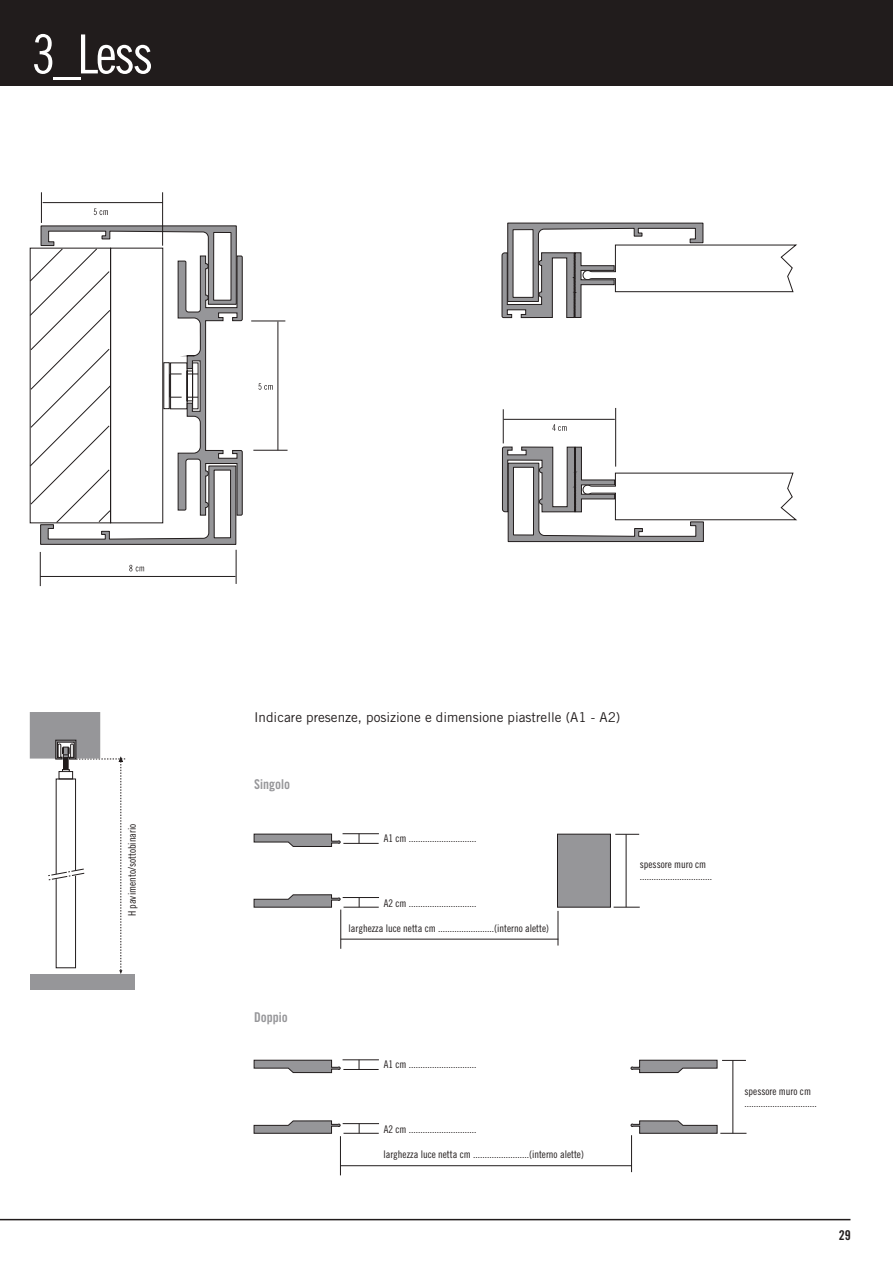
<style>
.page{position:relative;width:893px;height:1263px;background:#fff}
.page>*{position:absolute;margin:0;border:0;box-sizing:border-box;transform-origin:0 0}
.t1{font:54px "Trade Gothic Cond Eighteen";color:#fff}
.t2{font:13.5px "Trade Gothic";color:#211c1c}
.t3{font:13.5px "Trade Gothic Bold Cond Twenty";color:#969699}
.t4{font:13.5px "Trade Gothic Bold Cond Twenty";color:#211c1c}
.t5{font:10.5px/12.6px "Trade Gothic Cond Eighteen";color:#211c1c}
</style>
<div class="page">
<hr style="left:0;top:1219px;width:850px;height:1px;background:#211c1c">
<div style="left:0;top:0;width:893px;height:85px;background:#211c1c"></div>
<svg style="left:29px;top:226px;width:213px;height:318px"></svg>
<div style="left:214px;top:470px;width:17px;height:68px;background:#fff"></div>
<div style="left:214px;top:470px;width:17px;height:68px;border:1px solid #211c1c"></div>
<hr style="left:40px;top:552px;width:1px;height:34px;background:#211c1c">
<hr style="left:236px;top:550px;width:1px;height:34px;background:#211c1c">
<hr style="left:40px;top:576px;width:196px;height:1px;background:#211c1c">
<hr style="left:253px;top:450px;width:34px;height:1px;background:#211c1c">
<hr style="left:251px;top:321px;width:34px;height:1px;background:#211c1c">
<hr style="left:278px;top:322px;width:1px;height:128px;background:#211c1c">
<hr style="left:162px;top:192px;width:1px;height:54px;background:#211c1c">
<hr style="left:41px;top:192px;width:1px;height:31px;background:#211c1c">
<hr style="left:43px;top:202px;width:120px;height:1px;background:#211c1c">
<svg style="left:502px;top:223px;width:295px;height:95px"></svg>
<svg style="left:502px;top:447px;width:295px;height:95px"></svg>
<hr style="left:615px;top:408px;width:1px;height:59px;background:#211c1c">
<hr style="left:503px;top:409px;width:1px;height:34px;background:#211c1c">
<hr style="left:503px;top:419px;width:112px;height:1px;background:#211c1c">
<svg style="left:94px;top:209px;width:14px;height:6px"></svg>
<svg style="left:258px;top:383px;width:15px;height:7px"></svg>
<svg style="left:552px;top:424px;width:15px;height:7px"></svg>
<svg style="left:129px;top:565px;width:15px;height:6px"></svg>
<div style="left:30px;top:974px;width:105px;height:16px;background:#969699"></div>
<svg style="left:30px;top:712px;width:95px;height:262px"></svg>
<div style="left:557px;top:834px;width:53px;height:73px;background:#969699"></div>
<div style="left:557px;top:834px;width:53px;height:73px;border:1px solid #211c1c"></div>
<svg style="left:254px;top:895px;width:86px;height:12px"></svg>
<svg style="left:254px;top:834px;width:86px;height:13px"></svg>
<hr style="left:343px;top:843px;width:36px;height:1px;background:#211c1c">
<hr style="left:342px;top:833px;width:37px;height:1px;background:#211c1c">
<hr style="left:343px;top:907px;width:36px;height:1px;background:#211c1c">
<hr style="left:343px;top:897px;width:36px;height:1px;background:#211c1c">
<svg style="left:615px;top:834px;width:24px;height:1px"></svg>
<svg style="left:613px;top:907px;width:27px;height:1px"></svg>
<hr style="left:626px;top:834px;width:1px;height:73px;background:#211c1c">
<hr style="left:340px;top:910px;width:1px;height:39px;background:#211c1c">
<hr style="left:558px;top:911px;width:1px;height:35px;background:#211c1c">
<hr style="left:341px;top:939px;width:217px;height:1px;background:#211c1c">
<svg style="left:254px;top:1121px;width:86px;height:12px"></svg>
<svg style="left:254px;top:1060px;width:86px;height:13px"></svg>
<hr style="left:343px;top:1069px;width:36px;height:1px;background:#211c1c">
<hr style="left:342px;top:1060px;width:37px;height:1px;background:#211c1c">
<hr style="left:343px;top:1133px;width:36px;height:1px;background:#211c1c">
<hr style="left:343px;top:1123px;width:36px;height:1px;background:#211c1c">
<hr style="left:732px;top:1060px;width:1px;height:73px;background:#211c1c">
<hr style="left:340px;top:1136px;width:1px;height:39px;background:#211c1c">
<hr style="left:631px;top:1135px;width:1px;height:37px;background:#211c1c">
<hr style="left:340px;top:1165px;width:292px;height:1px;background:#211c1c">
<svg style="left:631px;top:1121px;width:115px;height:13px"></svg>
<svg style="left:631px;top:1060px;width:115px;height:13px"></svg>
<h1 class="t1" style="left:32px;top:34px;width:123px">3_Less</h1>
<p class="t2" style="left:254px;top:713px;width:368px">Indicare presenze, posizione e dimensione piastrelle (A1 - A2)</p>
<p class="t3" style="left:254px;top:780px;width:37px">Singolo</p>
<p class="t5" style="left:127px;top:916px;width:94px;rotate:-90deg">H pavimento/sottobinario</p>
<p class="t5" style="left:384px;top:833px;width:94px">A1 cm .............................</p>
<p class="t5" style="left:384px;top:898px;width:94px">A2 cm .............................</p>
<p class="t5" style="left:348px;top:923px;width:202px">larghezza luce netta cm ........................(interno alette)</p>
<p class="t5" style="left:640px;top:859px;width:74px">spessore muro cm ...............................</p>
<p class="t3" style="left:254px;top:1013px;width:35px">Doppio</p>
<p class="t5" style="left:384px;top:1059px;width:94px">A1 cm .............................</p>
<p class="t5" style="left:384px;top:1124px;width:94px">A2 cm .............................</p>
<p class="t5" style="left:383px;top:1149px;width:202px">larghezza luce netta cm ........................(interno alette)</p>
<p class="t5" style="left:744px;top:1086px;width:74px">spessore muro cm ...............................</p>
<p class="t4" style="left:839px;top:1230px;width:13px">29</p>
</div>
